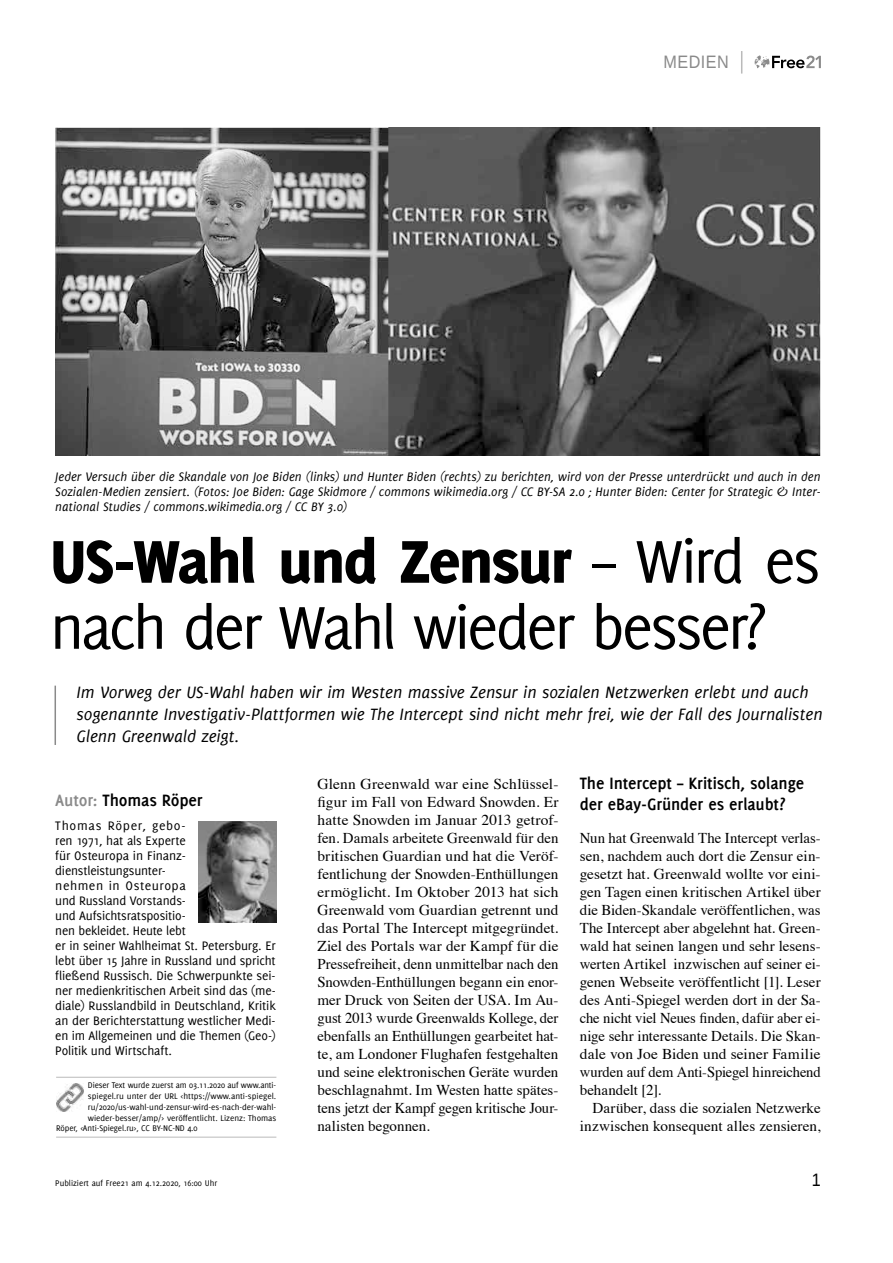
<style>
.page{position:relative;width:893px;height:1263px;background:#fff}
.page>*{position:absolute;margin:0;border:0;box-sizing:border-box;transform-origin:0 0}
.t1{font:66px/66px "Delicious";letter-spacing:-.045em;color:#000}
.t2{font:italic 18px/21.6px "Delicious";color:#000}
.t3{font:700 18px/21px "Delicious";letter-spacing:-.005em;color:#000}
.t4{font:18px "Liberation Sans";letter-spacing:.03em;color:#8a8a8a;scale:.9 1}
.t5{font:18px "Liberation Sans";color:#000;scale:.9 1}
.t6{font:15px/18px "Times";color:#000;text-align:justify}
.t7{font:13.5px/15px "Delicious";letter-spacing:-.01em;color:#000}
.t8{font:italic 13.5px/15px "Delicious";color:#000;text-align:justify}
.t9{font:9px "Delicious";letter-spacing:-.005em;color:#000}
.s1{font-weight:800}
.s2{color:#8a8a8a}
</style>
<div class="page">
<svg style="left:755px;top:55px;width:66px;height:13px"></svg>
<svg style="left:741px;top:51px;width:1px;height:23px"></svg>
<hr style="left:55px;top:686px;width:1px;height:59px;background:#8a8a8a">
<img style="left:55px;top:128px;width:766px;height:327px">
<img style="left:199px;top:821px;width:77px;height:101px">
<hr style="left:56px;top:1077px;width:220px;height:1px;background:#bababa">
<hr style="left:56px;top:1137px;width:220px;height:1px;background:#bababa">
<img style="left:56px;top:1083px;width:28px;height:28px">
<p class="t4" style="left:663px;top:52px;width:74px">MEDIEN</p>
<p class="t8" style="left:55px;top:469px;width:767px">Jeder Versuch über die Skandale von Joe Biden (links) und Hunter Biden (rechts) zu berichten, wird von der Presse unterdrückt und auch in den Sozialen-Medien zensiert. (Fotos: Joe Biden: Gage Skidmore / commons wikimedia.org / CC BY-SA 2.0 ; Hunter Biden: Center for Strategic &amp; Inter&shy;national Studies / commons.wikimedia.org / CC BY 3.0)</p>
<h1 class="t1" style="left:50px;top:527px;width:772px"><span class="s1">US-Wahl und Zensur</span> – Wird es nach der Wahl wieder besser?</h1>
<p class="t2" style="left:77px;top:682px;width:747px">Im Vorweg der US-Wahl haben wir im Westen massive Zensur in sozialen Netzwerken erlebt und auch sogenannte Investigativ-Plattformen wie The Intercept sind nicht mehr frei, wie der Fall des Journalisten<br>Glenn Greenwald zeigt.</p>
<p class="t3" style="left:55px;top:790px;width:149px"><span class="s2">Autor:</span> Thomas Röper</p>
<p class="t7" style="left:55px;top:818px;width:222px">Thomas Röper, gebo-<br>ren 1971, hat als Experte<br>für Osteuropa in Finanz&shy;dienstleistungsunter-<br>nehmen in Osteuropa<br>und Russland Vorstands-<br>und Aufsichtsratspositio-<br>nen bekleidet. Heute lebt<br>er in seiner Wahlheimat St. Petersburg. Er lebt über 15 Jahre in Russland und spricht fließend Russisch. Die Schwerpunkte sei&shy;ner medienkritischen Arbeit sind das (me&shy;diale) Russlandbild in Deutschland, Kritik an der Berichterstattung westlicher Medi&shy;en im Allgemeinen und die Themen (Geo-)<br>Politik und Wirtschaft.</p>
<p class="t9" style="left:88px;top:1080px;width:190px">Dieser Text wurde zuerst am 03.11.2020 auf www.anti-</p>
<p class="t9" style="left:88px;top:1091px;width:190px">spiegel.ru unter der URL &lt;https://www.anti-spiegel.</p>
<p class="t9" style="left:88px;top:1102px;width:190px">ru/2020/us-wahl-und-zensur-wird-es-nach-der-wahl-</p>
<p class="t9" style="left:88px;top:1112px;width:190px">wieder-besser/amp/&gt; veröffentlicht. Lizenz: Thomas</p>
<p class="t9" style="left:56px;top:1123px;width:143px">Röper, &lt;Anti-Spiegel.ru&gt;, CC BY-NC-ND 4.0</p>
<p class="t6" style="left:317px;top:774px;width:242px">Glenn Greenwald war eine Schlüssel&shy;figur im Fall von Edward Snowden. Er hatte Snowden im Januar 2013 getrof&shy;fen. Damals arbeitete Greenwald für den britischen Guardian und hat die Veröf&shy;fentlichung der Snowden-Enthüllungen ermöglicht. Im Oktober 2013 hat sich Greenwald vom Guardian getrennt und das Portal The Intercept mitgegründet.<br>Ziel des Portals war der Kampf für die Pressefreiheit, denn unmittelbar nach den Snowden-Enthüllungen begann ein enor&shy;mer Druck von Seiten der USA. Im Au&shy;gust 2013 wurde Greenwalds Kollege, der ebenfalls an Enthüllungen gearbeitet hat&shy;te, am Londoner Flughafen festgehalten und seine elektronischen Geräte wurden beschlagnahmt. Im Westen hatte spätes&shy;tens jetzt der Kampf gegen kritische Jour&shy;nalisten begonnen.</p>
<p class="t3" style="left:580px;top:773px;width:226px">The Intercept – Kritisch, solange der eBay-Gründer es erlaubt?</p>
<p class="t6" style="left:580px;top:828px;width:242px">Nun hat Greenwald The Intercept verlas&shy;sen, nachdem auch dort die Zensur ein&shy;gesetzt hat. Greenwald wollte vor eini&shy;gen Tagen einen kritischen Artikel über die Biden-Skandale veröffentlichen, was The Intercept aber abgelehnt hat. Green&shy;wald hat seinen langen und sehr lesens&shy;werten Artikel inzwischen auf seiner ei&shy;genen Webseite veröffentlicht [1]. Leser des Anti-Spiegel werden dort in der Sa&shy;che nicht viel Neues finden, dafür aber ei&shy;nige sehr interessante Details. Die Skan&shy;dale von Joe Biden und seiner Familie wurden auf dem Anti-Spiegel hinreichend behandelt [2].</p>
<p class="t6" style="left:580px;top:1098px;width:242px;text-align:right">Darüber, dass die sozialen Netzwerke inzwischen konsequent alles zensieren,</p>
<p class="t9" style="left:55px;top:1177px;width:163px">Publiziert auf Free21 am 4.12.2020, 16:00 Uhr</p>
<p class="t5" style="left:812px;top:1169px;width:12px">1</p>
</div>
